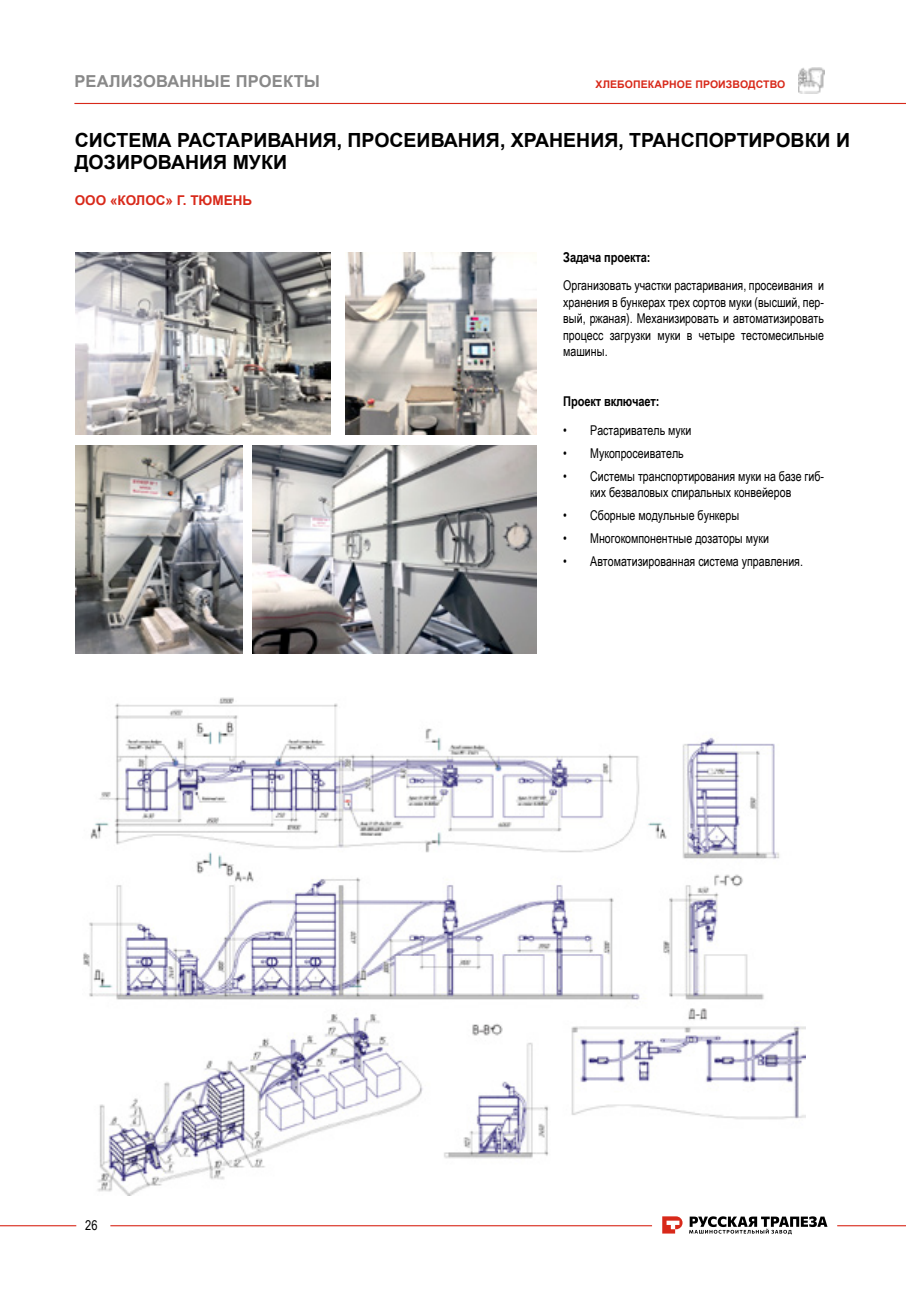
<style>
.page{position:relative;width:906px;height:1289px;background:#fff}
.page>*{position:absolute;margin:0;border:0;box-sizing:border-box;transform-origin:0 0}
.t1{font:700 19.5px/22.5px "Arial";color:#000}
.t2{font:700 16.5px "Arial";letter-spacing:.01em;color:#898989}
.t3{font:13.5px/16.5px "Arial Narrow";color:#000;text-align:justify;scale:.96 1}
.t4{font:700 13.5px "Arial Narrow";letter-spacing:-.01em;color:#000}
.t5{font:700 13.5px "Arial";color:#d8291a}
.t6{font:13.5px "Arial Narrow";color:#000}
.t7{font:700 10.5px "Arial";letter-spacing:.01em;color:#d8291a}
</style>
<div class="page">
<hr style="left:74px;top:103px;width:832px;height:1px;background:#d8291a">
<hr style="left:0;top:1225px;width:76px;height:1px;background:#d8291a">
<hr style="left:110px;top:1225px;width:542px;height:1px;background:#d8291a">
<hr style="left:837px;top:1225px;width:69px;height:1px;background:#d8291a">
<svg style="left:689px;top:1216px;width:138px;height:18px"></svg>
<svg style="left:662px;top:1216px;width:20px;height:17px"></svg>
<img style="left:253px;top:445px;width:283px;height:208px">
<img style="left:75px;top:445px;width:167px;height:208px">
<img style="left:75px;top:252px;width:255px;height:182px">
<img style="left:345px;top:252px;width:191px;height:182px">
<img style="left:83px;top:697px;width:722px;height:498px">
<img style="left:798px;top:67px;width:26px;height:26px">
<p class="t2" style="left:74px;top:70px;width:247px">РЕАЛИЗОВАННЫЕ ПРОЕКТЫ</p>
<p class="t7" style="left:595px;top:77px;width:191px">ХЛЕБОПЕКАРНОЕ ПРОИЗВОДСТВО</p>
<h1 class="t1" style="left:75px;top:129px;width:777px">СИСТЕМА РАСТАРИВАНИЯ, ПРОСЕИВАНИЯ, ХРАНЕНИЯ, ТРАНСПОРТИРОВКИ И<br>ДОЗИРОВАНИЯ МУКИ</h1>
<p class="t5" style="left:75px;top:191px;width:179px">ООО «КОЛОС» Г. ТЮМЕНЬ</p>
<p class="t4" style="left:563px;top:247px;width:89px">Задача проекта:</p>
<p class="t3" style="left:563px;top:277px;width:273px">Организовать участки растаривания, просеивания и хранения в бункерах трех сортов муки (высший, пер&shy;вый, ржаная). Механизировать и автоматизировать процесс загрузки муки в четыре тестомесильные машины.</p>
<p class="t6" style="left:85px;top:1215px;width:14px">26</p>
<p class="t4" style="left:563px;top:391px;width:98px">Проект включает:</p>
<p class="t3" style="left:563px;top:421px;width:135px">• Растариватель муки</p>
<p class="t3" style="left:563px;top:444px;width:127px">• Мукопросеиватель</p>
<p class="t3" style="left:563px;top:467px;width:273px;text-align:center">• Системы транспортирования муки на базе гиб&shy;ких безваловых спиральных конвейеров</p>
<p class="t3" style="left:563px;top:506px;width:185px">• Сборные модульные бункеры</p>
<p class="t3" style="left:563px;top:529px;width:216px">• Многокомпонентные дозаторы муки</p>
<p class="t3" style="left:563px;top:552px;width:251px">• Автоматизированная система управления.</p>
</div>
